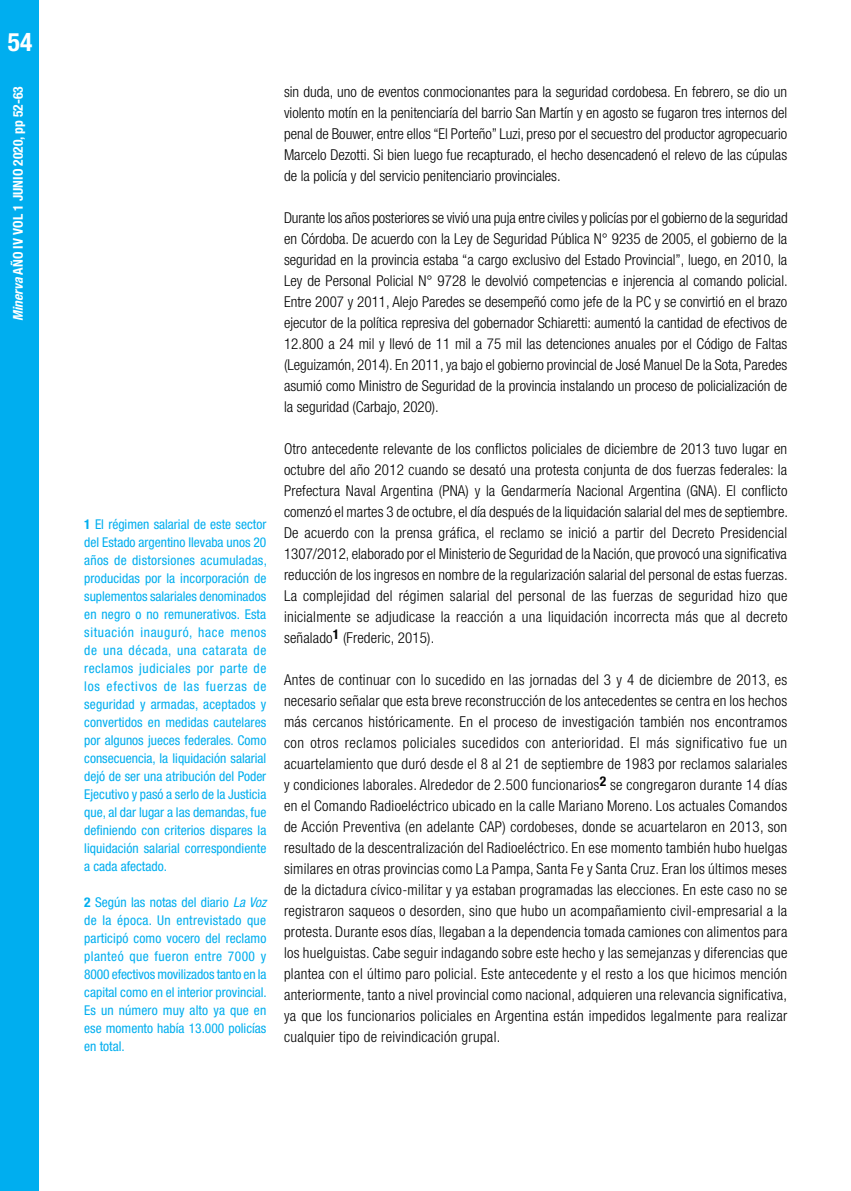
<style>
.page{position:relative;width:851px;height:1191px;background:#fff}
.page>*{position:absolute;margin:0;border:0;box-sizing:border-box;transform-origin:0 0}
.t1{font:700 condensed 25.5px "Helvetica Neue LT Std";color:#fff}
.t2{font:300 condensed 15px/21px "Helvetica Neue LT Std";letter-spacing:.01em;color:#000;text-align:justify}
.t3{font:condensed 13.5px/18px "Helvetica Neue LT Std";letter-spacing:.005em;color:#00aeef;text-align:justify}
.t4{font:700 condensed 13.5px "Helvetica Neue LT Std";color:#fff}
.s1{font-style:italic}
.s2{font-weight:700}
</style>
<div class="page">
<div style="left:0;top:0;width:38px;height:1191px;background:#00aeef"></div>
<h1 class="t1" style="left:8px;top:27px;width:26px">54</h1>
<p class="t4" style="left:10px;top:321px;width:236px;rotate:-90deg"><span class="s1">Minerva</span> AÑO IV VOL 1 JUNIO 2020, pp 52-63</p>
<p class="t2" style="left:284px;top:81px;width:504px">sin duda, uno de eventos conmocionantes para la seguridad cordobesa. En febrero, se dio un violento motín en la penitenciaría del barrio San Martín y en agosto se fugaron tres internos del penal de Bouwer, entre ellos “El Porteño” Luzi, preso por el secuestro del productor agropecuario Marcelo Dezotti. Si bien luego fue recapturado, el hecho desencadenó el relevo de las cúpulas de la policía y del servicio penitenciario provinciales.</p>
<p class="t2" style="left:284px;top:207px;width:505px">Durante los años posteriores se vivió una puja entre civiles y policías por el gobierno de la seguridad en Córdoba. De acuerdo con la Ley de Seguridad Pública N° 9235 de 2005, el gobierno de la seguridad en la provincia estaba “a cargo exclusivo del Estado Provincial”, luego, en 2010, la Ley de Personal Policial N° 9728 le devolvió competencias e injerencia al comando policial.<br>Entre 2007 y 2011, Alejo Paredes se desempeñó como jefe de la PC y se convirtió en el brazo ejecutor de la política represiva del gobernador Schiaretti: aumentó la cantidad de efectivos de 12.800 a 24 mil y llevó de 11 mil a 75 mil las detenciones anuales por el Código de Faltas (Leguizamón, 2014). En 2011, ya bajo el gobierno provincial de José Manuel De la Sota, Paredes asumió como Ministro de Seguridad de la provincia instalando un proceso de policialización de la seguridad (Carbajo, 2020).</p>
<p class="t2" style="left:284px;top:438px;width:505px">Otro antecedente relevante de los conflictos policiales de diciembre de 2013 tuvo lugar en octubre del año 2012 cuando se desató una protesta conjunta de dos fuerzas federales: la Prefectura Naval Argentina (PNA) y la Gendarmería Nacional Argentina (GNA). El conflicto comenzó el martes 3 de octubre, el día después de la liquidación salarial del mes de septiembre.<br>De acuerdo con la prensa gráfica, el reclamo se inició a partir del Decreto Presidencial 1307/2012, elaborado por el Ministerio de Seguridad de la Nación, que provocó una significativa reducción de los ingresos en nombre de la regularización salarial del personal de estas fuerzas.<br>La complejidad del régimen salarial del personal de las fuerzas de seguridad hizo que inicialmente se adjudicase la reacción a una liquidación incorrecta más que al decreto señalado<sup>1</sup> (Frederic, 2015).</p>
<p class="t2" style="left:284px;top:669px;width:505px">Antes de continuar con lo sucedido en las jornadas del 3 y 4 de diciembre de 2013, es necesario señalar que esta breve reconstrucción de los antecedentes se centra en los hechos más cercanos históricamente. En el proceso de investigación también nos encontramos con otros reclamos policiales sucedidos con anterioridad. El más significativo fue un acuartelamiento que duró desde el 8 al 21 de septiembre de 1983 por reclamos salariales y condiciones laborales. Alrededor de 2.500 funcionarios<sup>2</sup> se congregaron durante 14 días en el Comando Radioeléctrico ubicado en la calle Mariano Moreno. Los actuales Comandos de Acción Preventiva (en adelante CAP) cordobeses, donde se acuartelaron en 2013, son resultado de la descentralización del Radioeléctrico. En ese momento también hubo huelgas similares en otras provincias como La Pampa, Santa Fe y Santa Cruz. Eran los últimos meses de la dictadura cívico-militar y ya estaban programadas las elecciones. En este caso no se registraron saqueos o desorden, sino que hubo un acompañamiento civil-empresarial a la protesta. Durante esos días, llegaban a la dependencia tomada camiones con alimentos para los huelguistas. Cabe seguir indagando sobre este hecho y las semejanzas y diferencias que plantea con el último paro policial. Este antecedente y el resto a los que hicimos mención anteriormente, tanto a nivel provincial como nacional, adquieren una relevancia significativa, ya que los funcionarios policiales en Argentina están impedidos legalmente para realizar cualquier tipo de reivindicación grupal.</p>
<p class="t3" style="left:84px;top:515px;width:184px"><span class="s2">1</span> El régimen salarial de este sector del Estado argentino llevaba unos 20 años de distorsiones acumuladas, producidas por la incorporación de suplementos salariales denominados en negro o no remunerativos. Esta situación inauguró, hace menos de una década, una catarata de reclamos judiciales por parte de los efectivos de las fuerzas de seguridad y armadas, aceptados y convertidos en medidas cautelares por algunos jueces federales. Como consecuencia, la liquidación salarial dejó de ser una atribución del Poder Ejecutivo y pasó a serlo de la Justicia que, al dar lugar a las demandas, fue definiendo con criterios dispares la liquidación salarial correspondiente a cada afectado.</p>
<p class="t3" style="left:84px;top:893px;width:184px"><span class="s2">2</span> Según las notas del diario <span class="s1">La Voz </span>de la época. Un entrevistado que participó como vocero del reclamo planteó que fueron entre 7000 y 8000 efectivos movilizados tanto en la capital como en el interior provincial.<br>Es un número muy alto ya que en ese momento había 13.000 policías en total.</p>
</div>
